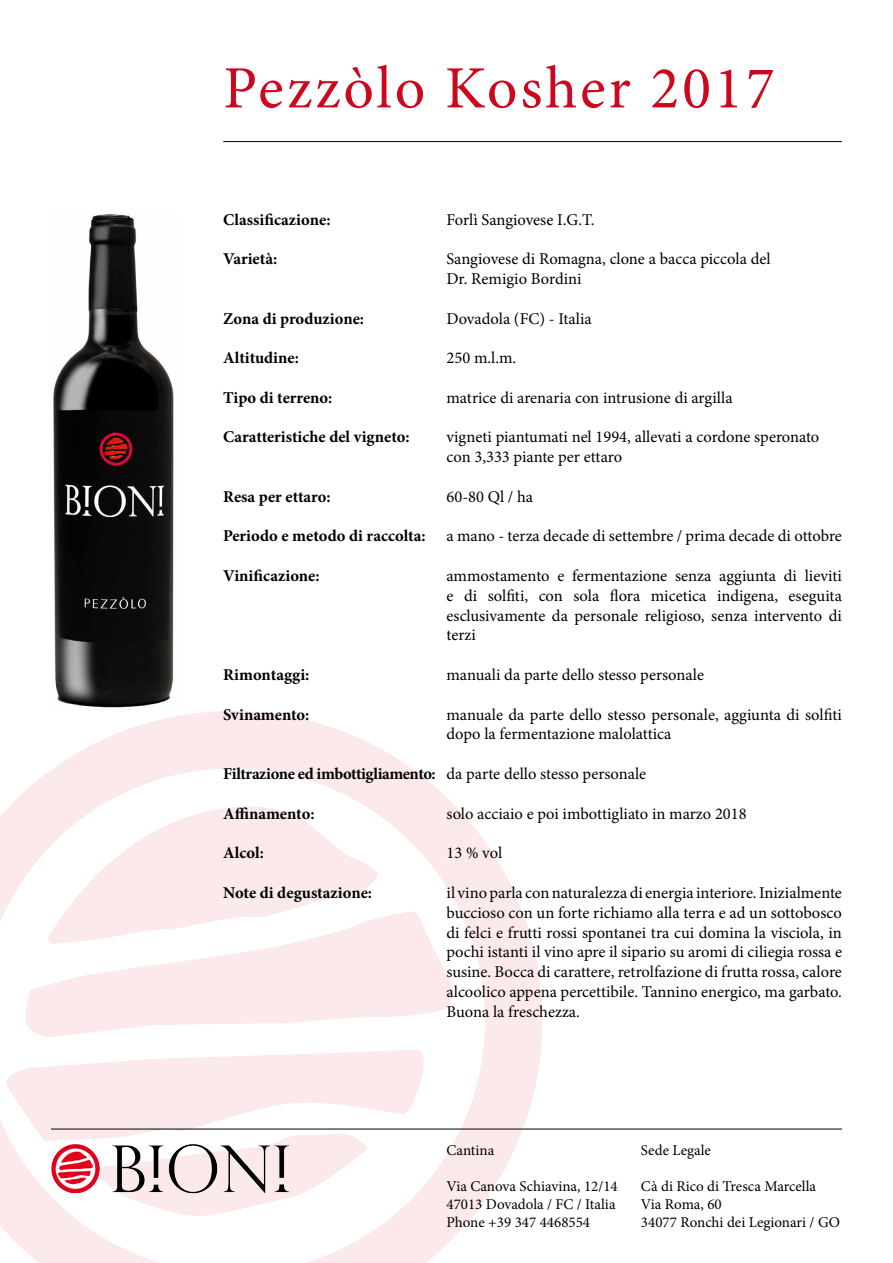
<style>
.page{position:relative;width:893px;height:1263px;background:#fff}
.page>*{position:absolute;margin:0;border:0;box-sizing:border-box;transform-origin:0 0}
.t1{font:60px "Minion Pro";letter-spacing:.05em;color:#cd071e}
.t2{font:16.5px/19.8px "Minion Pro";color:#000}
.t3{font:700 16.5px "Minion Pro";color:#000}
.t4{font:700 16.5px "Minion Pro";letter-spacing:-.025em;color:#000}
.t5{font:15px/18px "Minion Pro";color:#000}
</style>
<div class="page">
<svg style="left:54px;top:711px;width:488px;height:489px;fill:#fce9eb"></svg>
<svg style="left:0;top:768px;width:485px;height:495px"></svg>
<svg style="left:48px;top:793px;width:330px;height:119px;fill:#fce9eb"></svg>
<svg style="left:22px;top:912px;width:434px;height:126px;fill:#fce9eb"></svg>
<svg style="left:5px;top:1049px;width:420px;height:168px"></svg>
<img style="left:51px;top:1144px;width:239px;height:50px">
<hr style="left:51px;top:1129px;width:791px;height:1px;background:#000">
<hr style="left:223px;top:141px;width:619px;height:1px;background:#000">
<img style="left:53px;top:214px;width:121px;height:494px">
<h1 class="t1" style="left:223px;top:48px;width:553px">Pezzòlo Kosher 2017</h1>
<p class="t3" style="left:223px;top:208px;width:109px">Classificazione:</p>
<p class="t3" style="left:223px;top:247px;width:56px">Varietà:</p>
<p class="t3" style="left:223px;top:307px;width:142px">Zona di produzione:</p>
<p class="t3" style="left:223px;top:346px;width:77px">Altitudine:</p>
<p class="t3" style="left:223px;top:386px;width:111px">Tipo di terreno:</p>
<p class="t3" style="left:223px;top:425px;width:188px">Caratteristiche del vigneto:</p>
<p class="t3" style="left:223px;top:485px;width:109px">Resa per ettaro:</p>
<p class="t3" style="left:223px;top:524px;width:204px">Periodo e metodo di raccolta:</p>
<p class="t3" style="left:223px;top:564px;width:98px">Vinificazione:</p>
<p class="t3" style="left:223px;top:663px;width:88px">Rimontaggi:</p>
<p class="t3" style="left:223px;top:703px;width:88px">Svinamento:</p>
<p class="t4" style="left:223px;top:762px;width:214px">Filtrazione ed imbottigliamento:</p>
<p class="t3" style="left:223px;top:802px;width:93px">Affinamento:</p>
<p class="t3" style="left:223px;top:841px;width:42px">Alcol:</p>
<p class="t3" style="left:223px;top:881px;width:150px">Note di degustazione:</p>
<p class="t2" style="left:446px;top:210px;width:149px">Forlì Sangiovese I.G.T.</p>
<p class="t2" style="left:446px;top:249px;width:326px">Sangiovese di Romagna, clone a bacca piccola del<br>Dr. Remigio Bordini</p>
<p class="t2" style="left:446px;top:309px;width:147px">Dovadola (FC) - Italia</p>
<p class="t2" style="left:446px;top:348px;width:71px">250 m.l.m.</p>
<p class="t2" style="left:446px;top:388px;width:288px">matrice di arenaria con intrusione di argilla</p>
<p class="t2" style="left:446px;top:427px;width:374px">vigneti piantumati nel 1994, allevati a cordone speronato con 3,333 piante per ettaro</p>
<p class="t2" style="left:446px;top:487px;width:88px">60-80 Ql / ha</p>
<p class="t2" style="left:446px;top:526px;width:397px">a mano - terza decade di settembre / prima decade di ottobre</p>
<p class="t2" style="left:446px;top:566px;width:397px;text-align:justify">ammostamento e fermentazione senza aggiunta di lieviti e di solfiti, con sola flora micetica indigena, eseguita esclusivamente da personale religioso, senza intervento di terzi</p>
<p class="t2" style="left:446px;top:665px;width:259px">manuali da parte dello stesso personale</p>
<p class="t2" style="left:446px;top:705px;width:397px">manuale da parte dello stesso personale, aggiunta di solfiti dopo la fermentazione malolattica</p>
<p class="t2" style="left:446px;top:764px;width:201px">da parte dello stesso personale</p>
<p class="t2" style="left:446px;top:804px;width:302px">solo acciaio e poi imbottigliato in marzo 2018</p>
<p class="t2" style="left:446px;top:843px;width:57px">13 % vol</p>
<p class="t2" style="left:446px;top:883px;width:397px;text-align:justify">il vino parla con naturalezza di energia interiore. Inizialmente buccioso con un forte richiamo alla terra e ad un sottobosco di felci e frutti rossi spontanei tra cui domina la visciola, in pochi istanti il vino apre il sipario su aromi di ciliegia rossa e susine. Bocca di carattere, retrolfazione di frutta rossa, calore alcoolico appena percettibile. Tannino energico, ma garbato.<br>Buona la freschezza.</p>
<p class="t5" style="left:446px;top:1141px;width:49px">Cantina</p>
<p class="t5" style="left:446px;top:1177px;width:173px">Via Canova Schiavina, 12/14<br>47013 Dovadola / FC / Italia<br>Phone +39 347 4468554</p>
<p class="t5" style="left:641px;top:1141px;width:71px">Sede Legale</p>
<p class="t5" style="left:641px;top:1177px;width:200px">Cà di Rico di Tresca Marcella<br>Via Roma, 60<br>34077 Ronchi dei Legionari / GO</p>
</div>
